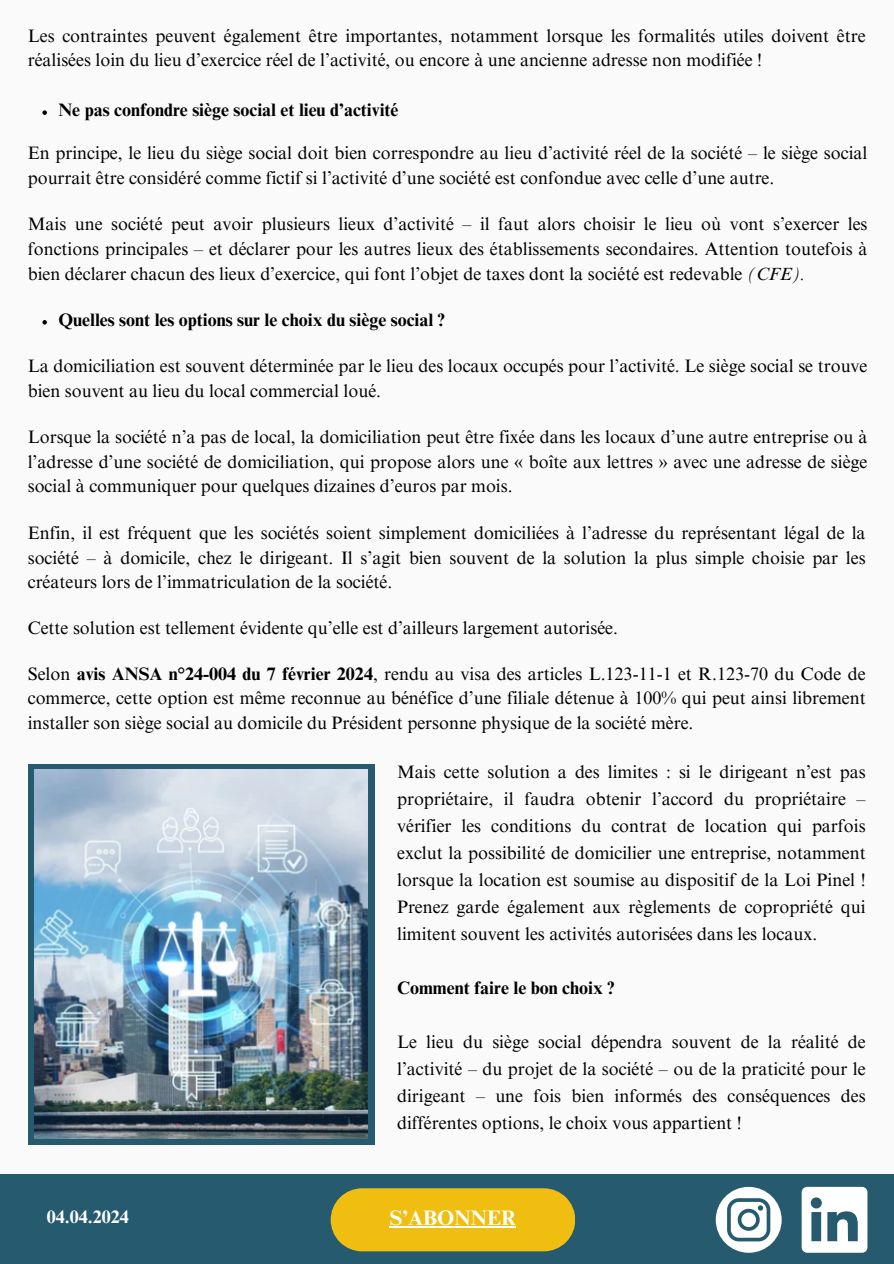
<style>
.page{position:relative;width:894px;height:1264px;background:#fff}
.page>*{position:absolute;margin:0;border:0;box-sizing:border-box;transform-origin:0 0}
.t1{font:700 21px "Times NRMT Pro";color:#fff}
.t2{font:18px/24.8px "Times NRMT Pro";color:#000;text-align:justify}
.t3{font:700 18px "Times NRMT Pro";color:#000}
.t4{font:700 18px "Times NRMT Pro";color:#fff}
.s1{font-style:italic}
.s2{font-weight:700}
</style>
<div class="page">
<div style="left:0;top:0;width:893px;height:1263px;background:#fafafa"></div>
<div style="left:0;top:1174px;width:893px;height:89px;background:#265b6f"></div>
<svg style="left:715px;top:1186px;width:66px;height:66px"></svg>
<svg style="left:801px;top:1186px;width:66px;height:66px"></svg>
<svg style="left:330px;top:1188px;width:245px;height:63px;background:#e3b817"></svg>
<div style="left:28px;top:764px;width:346px;height:380px;background:#265b6f"></div>
<img style="left:35px;top:769px;width:332px;height:369px">
<hr style="left:390px;top:1226px;width:126px;height:1px;background:#fff">
<svg style="left:42px;top:110px;width:5px;height:5px"></svg>
<svg style="left:42px;top:320px;width:5px;height:4px"></svg>
<p class="t2" style="left:28px;top:25px;width:839px">Les contraintes peuvent également être importantes, notamment lorsque les formalités utiles doivent être réalisées loin du lieu d’exercice réel de l’activité, ou encore à une ancienne adresse non modifiée !</p>
<p class="t3" style="left:58px;top:103px;width:341px">Ne pas confondre siège social et lieu d’activité</p>
<p class="t2" style="left:28px;top:143px;width:841px">En principe, le lieu du siège social doit bien correspondre au lieu d’activité réel de la société – le siège social pourrait être considéré comme fictif si l’activité d’une société est confondue avec celle d’une autre.</p>
<p class="t2" style="left:28px;top:214px;width:841px">Mais une société peut avoir plusieurs lieux d’activité – il faut alors choisir le lieu où vont s’exercer les fonctions principales – et déclarer pour les autres lieux des établissements secondaires. Attention toutefois à bien déclarer chacun des lieux d’exercice, qui font l’objet de taxes dont la société est redevable <span class="s1">(CFE).</span></p>
<p class="t3" style="left:58px;top:313px;width:388px">Quelles sont les options sur le choix du siège social ?</p>
<p class="t2" style="left:28px;top:355px;width:841px">La domiciliation est souvent déterminée par le lieu des locaux occupés pour l’activité. Le siège social se trouve bien souvent au lieu du local commercial loué.</p>
<p class="t2" style="left:28px;top:426px;width:841px">Lorsque la société n’a pas de local, la domiciliation peut être fixée dans les locaux d’une autre entreprise ou à l’adresse d’une société de domiciliation, qui propose alors une « boîte aux lettres » avec une adresse de siège social à communiquer pour quelques dizaines d’euros par mois.</p>
<p class="t2" style="left:28px;top:522px;width:839px">Enfin, il est fréquent que les sociétés soient simplement domiciliées à l’adresse du représentant légal de la société – à domicile, chez le dirigeant. Il s’agit bien souvent de la solution la plus simple choisie par les créateurs lors de l’immatriculation de la société.</p>
<p class="t2" style="left:28px;top:618px;width:591px">Cette solution est tellement évidente qu’elle est d’ailleurs largement autorisée.</p>
<p class="t2" style="left:28px;top:663px;width:839px">Selon <span class="s2">avis ANSA n°24-004 du 7 février 2024</span>, rendu au visa des articles L.123-11-1 et R.123-70 du Code de commerce, cette option est même reconnue au bénéfice d’une filiale détenue à 100% qui peut ainsi librement installer son siège social au domicile du Président personne physique de la société mère.</p>
<p class="t2" style="left:397px;top:760px;width:470px;line-height:27px">Mais cette solution a des limites : si le dirigeant n’est pas propriétaire, il faudra obtenir l’accord du propriétaire – vérifier les conditions du contrat de location qui parfois exclut la possibilité de domicilier une entreprise, notamment lorsque la location est soumise au dispositif de la Loi Pinel !<br>Prenez garde également aux règlements de copropriété qui limitent souvent les activités autorisées dans les locaux.</p>
<p class="t3" style="left:397px;top:981px;width:219px">Comment faire le bon choix ?</p>
<p class="t2" style="left:397px;top:1030px;width:470px;line-height:27px">Le lieu du siège social dépendra souvent de la réalité de l’activité – du projet de la société – ou de la praticité pour le dirigeant – une fois bien informés des conséquences des différentes options, le choix vous appartient !</p>
<p class="t4" style="left:47px;top:1210px;width:83px">04.04.2024</p>
<p class="t1" style="left:390px;top:1210px;width:128px">S’ABONNER</p>
</div>
